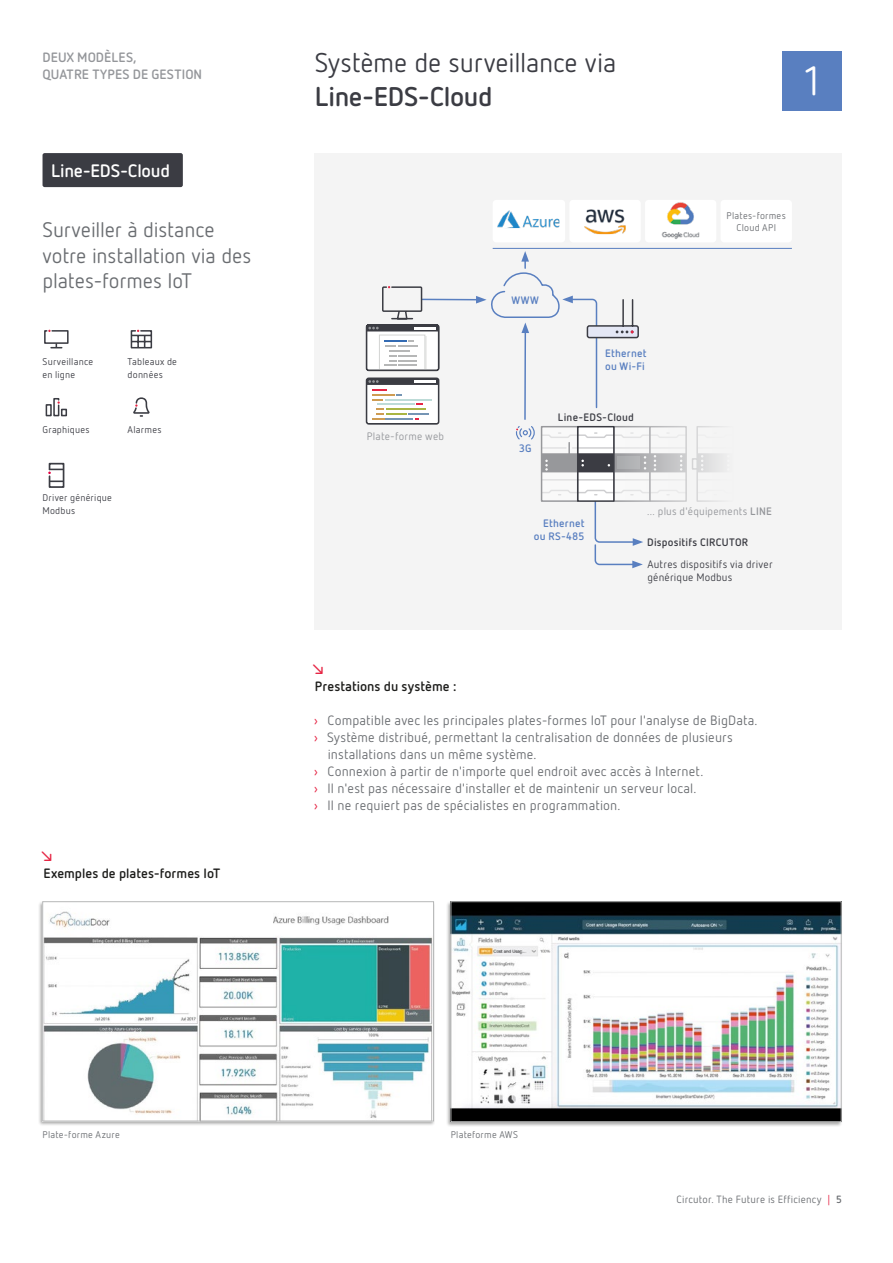
<style>
.page{position:relative;width:893px;height:1263px;background:#fff}
.page>*{position:absolute;margin:0;border:0;box-sizing:border-box;transform-origin:0 0}
.t1{font:40.5px "Netto Pro";color:#fff}
.t2{font:27px "Netto Pro";letter-spacing:-.01em;color:#3b3c43}
.t3{font:700 27px "Netto Pro";letter-spacing:-.015em;color:#3b3c43}
.t4{font:21px/25.5px "Netto Pro";letter-spacing:-.005em;color:#6a6d71}
.t5{font:700 18px "Netto Pro";letter-spacing:-.015em;color:#fff}
.t6{font:13.5px "Netto Pro";letter-spacing:.01em;color:#6a6d71}
.t7{font:700 13.5px "Netto Pro";color:#1d1d1b}
.t8{font:700 13.5px/17px "Netto Pro";color:#94969a}
.t9{font:700 13.5px "Netto Pro";color:#e62645}
.t10{font:10.8px/13.5px "Netto Pro";letter-spacing:.02em;color:#3b3c43}
.t11{font:10.8px "Netto Pro";letter-spacing:.02em;color:#94969a}
.t12{font:700 10.8px/13.5px "Netto Pro";letter-spacing:.02em;color:#597fc0}
.t13{font:700 10.8px "Netto Pro";letter-spacing:.02em;color:#3b3c43}
.t14{font:10.5px "Netto Pro";letter-spacing:.025em;color:#6a6d71}
.t15{font:9.75px/12.8px "Netto Pro";letter-spacing:.02em;color:#3b3c43}
.t16{font:9.75px/12px "Netto Pro";letter-spacing:.03em;color:#6a6d71;text-align:center}
.s1{font-weight:700}
.s2{color:#e62645}
</style>
<div class="page">
<div style="left:315px;top:153px;width:527px;height:476px;background:#f4f4f4"></div>
<div style="left:721px;top:200px;width:71px;height:42px;background:#fff;border-radius:4px"></div>
<svg style="left:130px;top:329px;width:23px;height:20px"></svg>
<div style="left:43px;top:153px;width:140px;height:34px;background:#3b3c43;border-radius:2px"></div>
<svg style="left:44px;top:329px;width:25px;height:19px"></svg>
<svg style="left:133px;top:397px;width:17px;height:20px"></svg>
<svg style="left:45px;top:398px;width:23px;height:19px"></svg>
<hr style="left:422px;top:299px;width:56px;height:1px;background:#597fc0">
<hr style="left:524px;top:331px;width:2px;height:88px;background:#597fc0">
<svg style="left:365px;top:377px;width:75px;height:48px"></svg>
<hr style="left:414px;top:380px;width:22px;height:3px;background:#fff">
<svg style="left:365px;top:286px;width:75px;height:85px"></svg>
<hr style="left:414px;top:327px;width:22px;height:2px;background:#fff">
<hr style="left:425px;top:336px;width:1px;height:33px;background:#eeeeed">
<div style="left:379px;top:335px;width:46px;height:34px;border:1px solid #d3d4d3"></div>
<hr style="left:493px;top:248px;width:299px;height:1px;background:#597fc0">
<div style="left:569px;top:200px;width:72px;height:42px;background:#fff;border-radius:4px"></div>
<img style="left:584px;top:209px;width:42px;height:25px">
<div style="left:493px;top:200px;width:72px;height:42px;background:#fff;border-radius:4px"></div>
<img style="left:497px;top:210px;width:62px;height:18px">
<div style="left:645px;top:200px;width:71px;height:42px;background:#fff;border-radius:4px"></div>
<img style="left:661px;top:202px;width:39px;height:37px">
<div style="left:446px;top:901px;width:396px;height:226px;background:#1d1d1b;opacity:.37"></div>
<img style="left:453px;top:903px;width:386px;height:217px">
<div style="left:451px;top:901px;width:390px;height:221px;border:1px solid #b6b7b7"></div>
<div style="left:38px;top:901px;width:397px;height:225px;background:#1d1d1b;opacity:.37"></div>
<img style="left:45px;top:903px;width:387px;height:216px">
<div style="left:43px;top:901px;width:391px;height:220px;border:1px solid #b6b7b7"></div>
<div style="left:782px;top:51px;width:60px;height:60px;background:#597fc0"></div>
<svg style="left:476px;top:251px;width:163px;height:158px"></svg>
<svg style="left:48px;top:462px;width:17px;height:26px"></svg>
<svg style="left:615px;top:472px;width:34px;height:1px"></svg>
<hr style="left:614px;top:479px;width:36px;height:2px;background:#3b3c43">
<svg style="left:649px;top:472px;width:38px;height:11px"></svg>
<hr style="left:650px;top:479px;width:36px;height:2px;background:#3b3c43">
<hr style="left:697px;top:479px;width:36px;height:2px;background:#3b3c43">
<hr style="left:697px;top:447px;width:36px;height:2px;background:#3b3c43">
<svg style="left:696px;top:432px;width:38px;height:7px"></svg>
<svg style="left:696px;top:489px;width:38px;height:6px"></svg>
<svg style="left:697px;top:453px;width:36px;height:19px"></svg>
<svg style="left:692px;top:458px;width:6px;height:12px"></svg>
<div style="left:577px;top:426px;width:38px;height:76px;background:#fff;border:2px solid #3b3c43"></div>
<hr style="left:578px;top:479px;width:36px;height:2px;background:#3b3c43">
<div style="left:541px;top:426px;width:37px;height:76px;background:#fff;border:2px solid #3b3c43"></div>
<hr style="left:542px;top:479px;width:36px;height:2px;background:#3b3c43">
<svg style="left:540px;top:483px;width:147px;height:85px"></svg>
<svg style="left:515px;top:425px;width:172px;height:47px"></svg>
<hr style="left:568px;top:443px;width:2px;height:26px;background:#3b3c43">
<p class="t8" style="left:43px;top:48px;width:161px">DEUX MODÈLES,<br>QUATRE TYPES DE GESTION</p>
<h3 class="t5" style="left:51px;top:159px;width:120px">Line-EDS-Cloud</h3>
<h3 class="t4" style="left:43px;top:217px;width:210px">Surveiller à distance votre installation via des plates-formes IoT</h3>
<p class="t15" style="left:43px;top:355px;width:52px">Surveillance en ligne</p>
<p class="t15" style="left:43px;top:423px;width:49px">Graphiques</p>
<p class="t15" style="left:128px;top:355px;width:51px">Tableaux de données</p>
<p class="t15" style="left:128px;top:423px;width:36px">Alarmes</p>
<p class="t15" style="left:43px;top:491px;width:71px">Driver générique<br>Modbus</p>
<p class="t9" style="left:38px;top:847px;width:19px">↘</p>
<p class="t7" style="left:44px;top:864px;width:178px">Exemples de plates-formes IoT</p>
<h2 class="t2" style="left:315px;top:45px;width:303px">Système de surveillance via</h2>
<h2 class="t3" style="left:315px;top:78px;width:179px">Line-EDS-Cloud</h2>
<h1 class="t1" style="left:804px;top:55px;width:17px">1</h1>
<p class="t11" style="left:367px;top:429px;width:79px">Plate-forme web</p>
<p class="t12" style="left:512px;top:293px;width:29px">WWW</p>
<p class="t12" style="left:519px;top:441px;width:14px">3G</p>
<p class="t12" style="left:605px;top:346px;width:43px">Ethernet ou Wi-Fi</p>
<p class="t13" style="left:558px;top:410px;width:78px">Line-EDS-Cloud</p>
<p class="t16" style="left:727px;top:209px;width:61px">Plates-formes<br>Cloud API</p>
<p class="t12" style="left:534px;top:516px;width:52px;text-align:right">Ethernet ou RS-485</p>
<p class="t11" style="left:647px;top:505px;width:126px">... plus d'équipements <span class="s1">LINE</span></p>
<p class="t13" style="left:647px;top:535px;width:103px">Dispositifs CIRCUTOR</p>
<p class="t10" style="left:647px;top:557px;width:127px">Autres dispositifs via driver générique Modbus</p>
<p class="t9" style="left:309px;top:660px;width:19px">↘</p>
<p class="t7" style="left:315px;top:677px;width:143px">Prestations du système :</p>
<p class="t6" style="left:314px;top:711px;width:445px"><span class="s2">›</span> Compatible avec les principales plates-formes IoT pour l'analyse de BigData.</p>
<p class="t6" style="left:314px;top:728px;width:420px"><span class="s2">›</span> Système distribué, permettant la centralisation de données de plusieurs</p>
<p class="t6" style="left:328px;top:745px;width:210px">installations dans un même système.</p>
<p class="t6" style="left:314px;top:762px;width:391px"><span class="s2">›</span> Connexion à partir de n'importe quel endroit avec accès à Internet.</p>
<p class="t6" style="left:314px;top:779px;width:384px"><span class="s2">›</span> Il n'est pas nécessaire d'installer et de maintenir un serveur local.</p>
<p class="t6" style="left:314px;top:796px;width:308px"><span class="s2">›</span> Il ne requiert pas de spécialistes en programmation.</p>
<p class="t16" style="left:43px;top:1128px;width:79px">Plate-forme Azure</p>
<p class="t16" style="left:451px;top:1128px;width:69px">Plateforme AWS</p>
<p class="t14" style="left:676px;top:1193px;width:167px">Circutor. The Future is Efficiency <span class="s2">|</span> <span class="s1">5</span></p>
</div>
